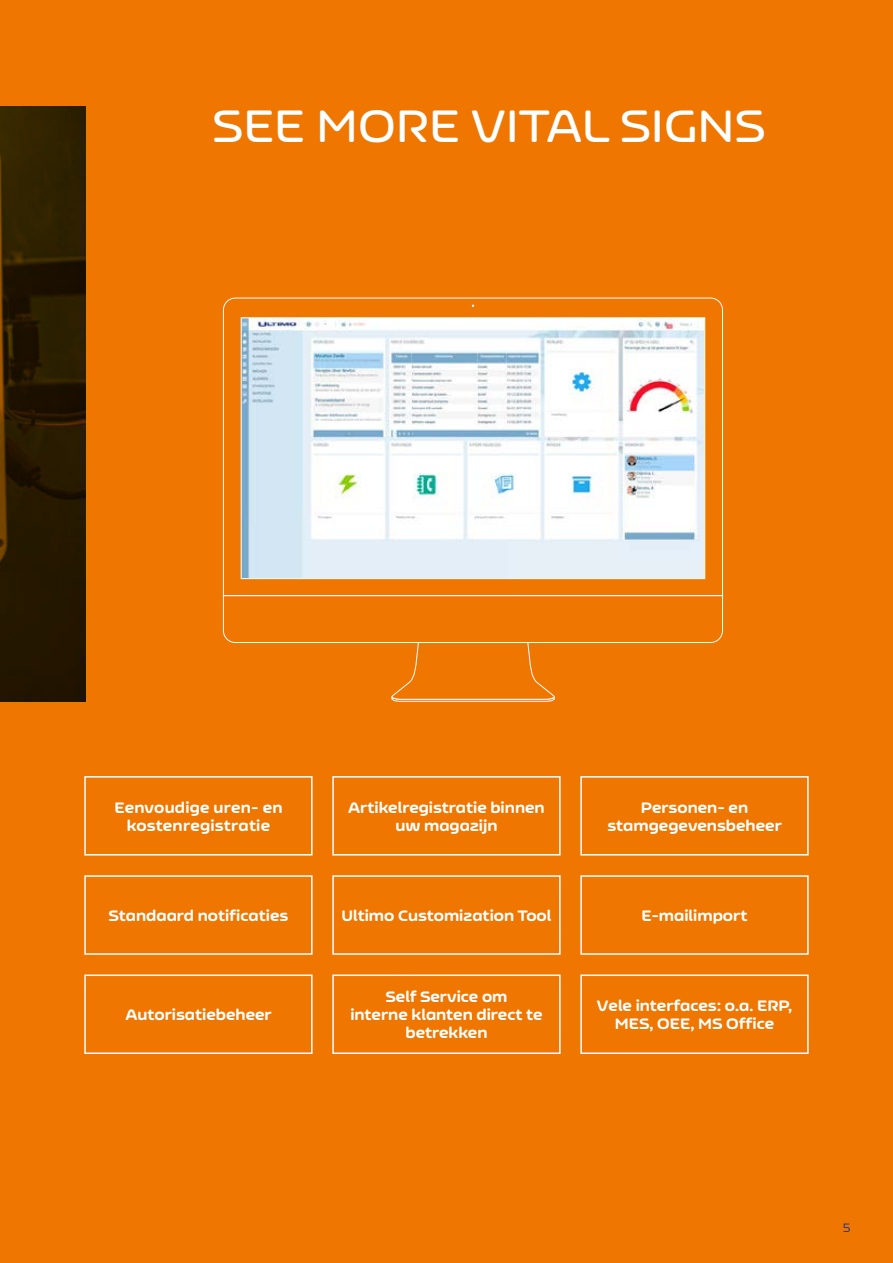
<style>
.page{position:relative;width:893px;height:1263px;background:#ee7601}
.page>*{position:absolute;margin:0;border:0;box-sizing:border-box;transform-origin:0 0}
.t1{font:600 45px "Nizzoli Alt Rd";color:#fff}
.t2{font:900 15px/18px "Nizzoli Alt Rd";color:#fff;text-align:center}
.t3{font:12px "Nizzoli Alt Rd";color:#283583}
</style>
<div class="page">
<img style="left:0;top:106px;width:85px;height:596px">
<svg style="left:223px;top:297px;width:500px;height:403px"></svg>
<svg style="left:471px;top:304px;width:4px;height:4px"></svg>
<img style="left:243px;top:319px;width:460px;height:258px">
<div style="left:241px;top:317px;width:464px;height:262px;border:1px solid #fff"></div>
<svg style="left:392px;top:642px;width:163px;height:60px"></svg>
<div style="left:84px;top:776px;width:229px;height:79px;border:2px solid #fff"></div>
<div style="left:84px;top:875px;width:229px;height:80px;border:2px solid #fff"></div>
<div style="left:84px;top:974px;width:229px;height:80px;border:2px solid #fff"></div>
<div style="left:332px;top:776px;width:229px;height:79px;border:2px solid #fff"></div>
<div style="left:332px;top:875px;width:229px;height:80px;border:2px solid #fff"></div>
<div style="left:332px;top:974px;width:229px;height:80px;border:2px solid #fff"></div>
<div style="left:580px;top:776px;width:229px;height:79px;border:2px solid #fff"></div>
<div style="left:580px;top:875px;width:229px;height:80px;border:2px solid #fff"></div>
<div style="left:580px;top:974px;width:229px;height:80px;border:2px solid #fff"></div>
<h1 class="t1" style="left:212px;top:100px;width:555px">SEE MORE VITAL SIGNS</h1>
<p class="t2" style="left:114px;top:798px;width:170px">Eenvoudige uren- en kostenregistratie</p>
<p class="t2" style="left:109px;top:906px;width:181px">Standaard notificaties</p>
<p class="t2" style="left:125px;top:1005px;width:148px">Autorisatiebeheer</p>
<p class="t2" style="left:348px;top:798px;width:198px">Artikelregistratie binnen uw magazijn</p>
<p class="t2" style="left:341px;top:906px;width:211px">Ultimo Customization Tool</p>
<p class="t2" style="left:350px;top:987px;width:194px">Self Service om<br>interne klanten direct te betrekken</p>
<p class="t2" style="left:608px;top:798px;width:176px">Personen- en stamgegevensbeheer</p>
<p class="t2" style="left:642px;top:906px;width:107px">E-mailimport</p>
<p class="t2" style="left:597px;top:996px;width:197px">Vele interfaces: o.a. ERP,<br>MES, OEE, MS Office</p>
<p class="t3" style="left:843px;top:1220px;width:9px">5</p>
</div>
